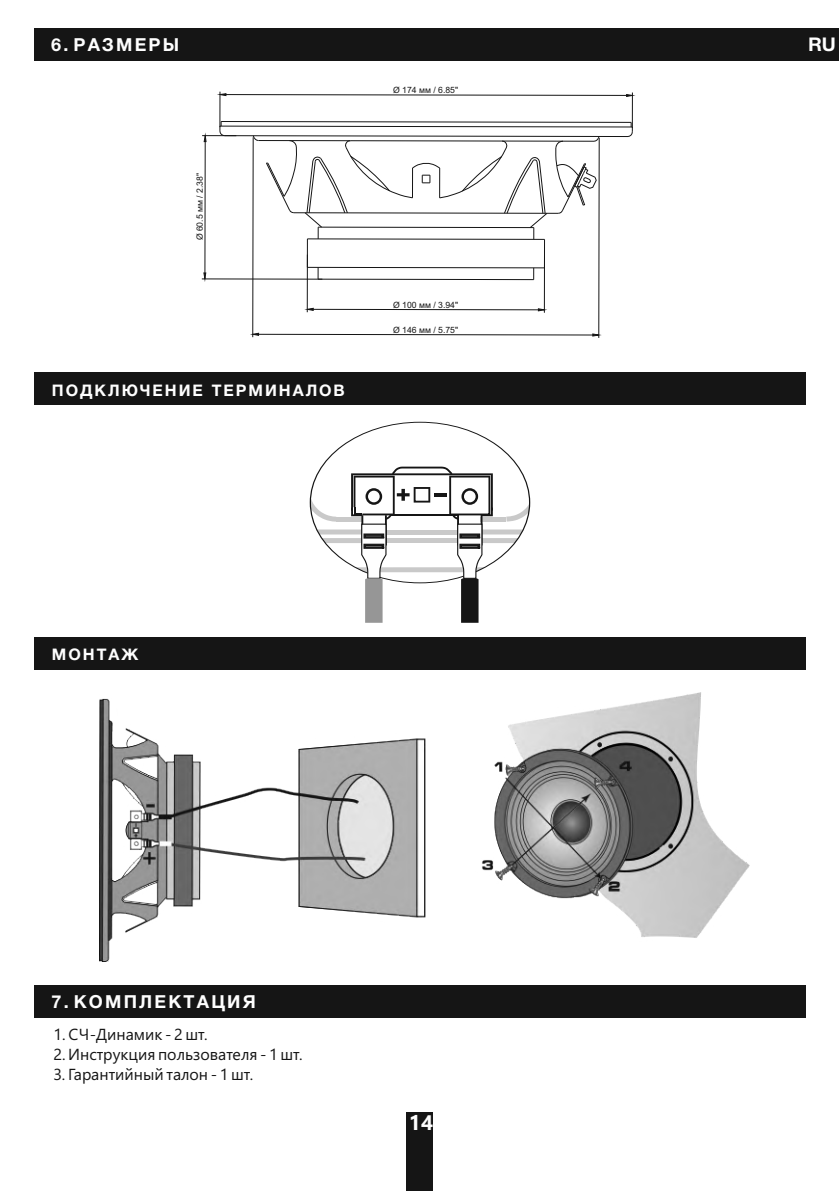
<style>
.page{position:relative;width:840px;height:1191px;background:#fff}
.page>*{position:absolute;margin:0;border:0;box-sizing:border-box;transform-origin:0 0}
.t1{font:700 21px "Segoe UI";color:#fefefe}
.t2{font:700 19px "Helvetica Neue Cyr";color:#fefefe}
.t3{font:700 18px "Helvetica Neue Cyr";letter-spacing:.12em;color:#fefefe}
.t4{font:16px "Segoe UI";color:#151515}
.t5{font:700 16px "Helvetica Neue Cyr";letter-spacing:.12em;color:#fefefe}
.t6{font:8.6px "Arial";color:#151515}
</style>
<div class="page">
<div style="left:34px;top:637px;width:771px;height:33px;background:#151515"></div>
<div style="left:34px;top:985px;width:771px;height:32px;background:#151515"></div>
<div style="left:805px;top:28px;width:32px;height:33px;background:#151515"></div>
<div style="left:406px;top:1112px;width:27px;height:78px;background:#151515"></div>
<svg style="left:309px;top:422px;width:221px;height:201px"></svg>
<div style="left:34px;top:373px;width:771px;height:32px;background:#151515"></div>
<div style="left:34px;top:28px;width:771px;height:33px;background:#151515"></div>
<img style="left:99px;top:692px;width:650px;height:269px">
<svg style="left:219px;top:121px;width:413px;height:159px"></svg>
<hr style="left:219px;top:92px;width:1px;height:35px;background:#151515">
<hr style="left:631px;top:93px;width:1px;height:35px;background:#151515">
<svg style="left:217px;top:93px;width:417px;height:4px"></svg>
<hr style="left:252px;top:137px;width:1px;height:200px;background:#151515">
<hr style="left:598px;top:138px;width:1px;height:200px;background:#151515">
<svg style="left:250px;top:333px;width:351px;height:3px"></svg>
<hr style="left:307px;top:254px;width:1px;height:58px;background:#151515">
<hr style="left:543px;top:255px;width:1px;height:58px;background:#151515">
<hr style="left:313px;top:309px;width:225px;height:1px;background:#151515">
<svg style="left:304px;top:308px;width:9px;height:3px"></svg>
<svg style="left:537px;top:308px;width:9px;height:3px"></svg>
<hr style="left:202px;top:278px;width:120px;height:1px;background:#151515">
<hr style="left:202px;top:135px;width:34px;height:1px;background:#151515">
<hr style="left:204px;top:142px;width:1px;height:131px;background:#151515">
<svg style="left:203px;top:272px;width:3px;height:10px"></svg>
<svg style="left:204px;top:133px;width:2px;height:14px"></svg>
<p class="t3" style="left:51px;top:39px;width:129px">6. РАЗМЕРЫ</p>
<p class="t6" style="left:196px;top:240px;width:69px;rotate:-90deg">Ø 60.5 мм / 2.38"</p>
<p class="t5" style="left:52px;top:384px;width:294px">ПОДКЛЮЧЕНИЕ ТЕРМИНАЛОВ</p>
<p class="t6" style="left:393px;top:87px;width:67px">Ø 174 мм / 6.85"</p>
<p class="t6" style="left:393px;top:302px;width:67px">Ø 100 мм / 3.94"</p>
<p class="t6" style="left:393px;top:327px;width:67px">Ø 146 мм / 5.75"</p>
<p class="t5" style="left:52px;top:648px;width:88px">МОНТАЖ</p>
<p class="t3" style="left:51px;top:995px;width:206px">7. КОМПЛЕКТАЦИЯ</p>
<p class="t4" style="left:53px;top:1028px;width:156px">1. СЧ-Динамик - 2 шт.</p>
<p class="t4" style="left:53px;top:1048px;width:251px">2. Инструкция пользователя - 1 шт.</p>
<p class="t4" style="left:53px;top:1068px;width:201px">3. Гарантийный талон - 1 шт.</p>
<h1 class="t1" style="left:408px;top:1115px;width:26px">14</h1>
<p class="t2" style="left:807px;top:38px;width:29px">RU</p>
</div>
